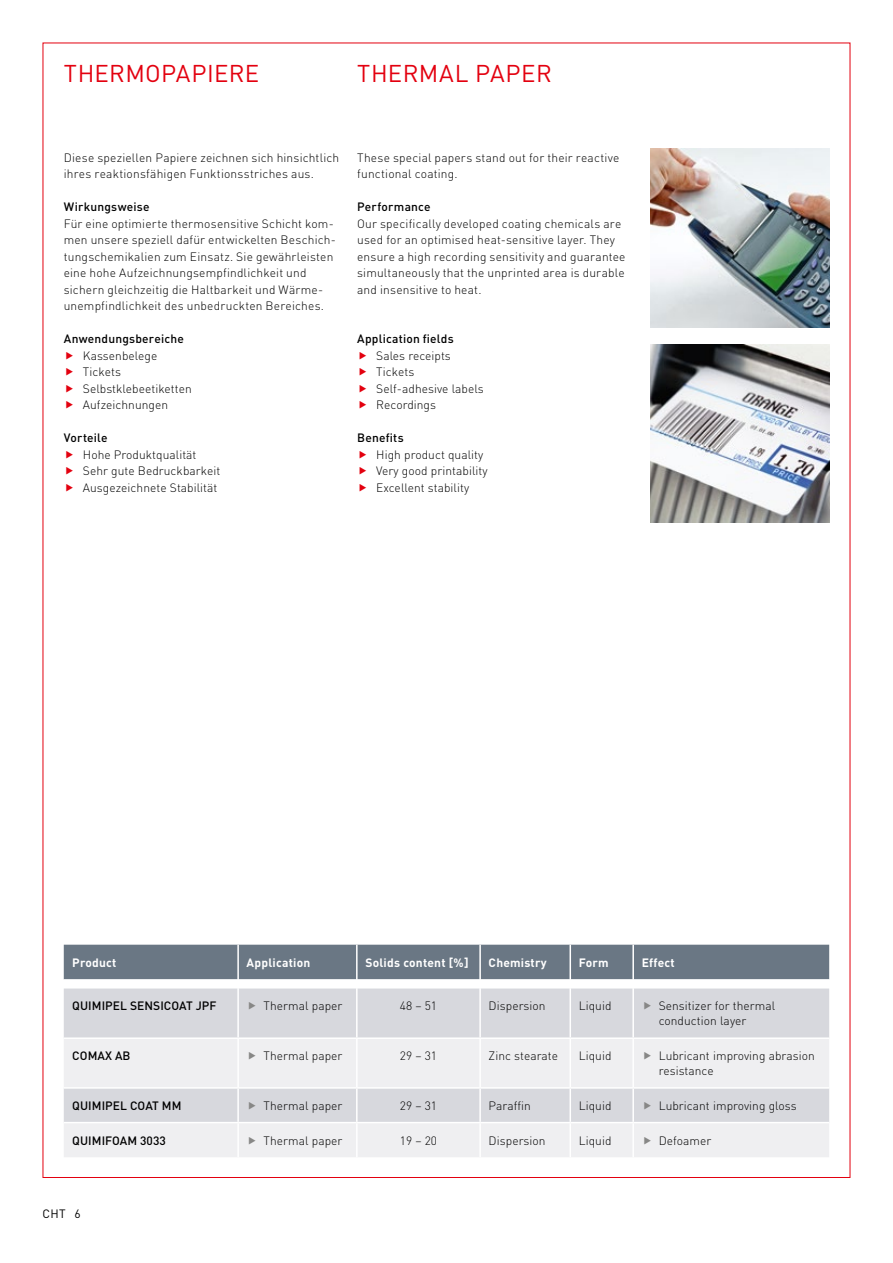
<style>
.page{position:relative;width:893px;height:1263px;background:#fff}
.page>*{position:absolute;margin:0;border:0;box-sizing:border-box;transform-origin:0 0}
.t1{font:24px "DIN Pro";letter-spacing:.015em;color:#e3000f}
.t2{font:300 12px/16.5px "DIN Pro";letter-spacing:.01em;color:#000}
.t3{font:500 12px "DIN Pro";letter-spacing:.015em;color:#000}
.t4{font:700 12px "DIN Pro";letter-spacing:.02em;color:#fff}
.t5{font:12px "DIN Pro";color:#000}
</style>
<div class="page">
<img style="left:651px;top:149px;width:178px;height:178px">
<img style="left:651px;top:344px;width:178px;height:178px">
<div style="left:64px;top:988px;width:765px;height:49px;background:#d7d8dd"></div>
<svg style="left:64px;top:1039px;width:765px;height:118px;fill:#efeff1"></svg>
<div style="left:64px;top:945px;width:765px;height:35px;background:#6a7784"></div>
<hr style="left:237px;top:988px;width:2px;height:49px;background:#fff">
<hr style="left:356px;top:988px;width:2px;height:49px;background:#fff">
<hr style="left:479px;top:988px;width:2px;height:49px;background:#fff">
<hr style="left:569px;top:988px;width:2px;height:49px;background:#fff">
<hr style="left:632px;top:988px;width:2px;height:49px;background:#fff">
<hr style="left:237px;top:1039px;width:2px;height:48px;background:#fff">
<hr style="left:356px;top:1039px;width:2px;height:48px;background:#fff">
<hr style="left:479px;top:1039px;width:2px;height:48px;background:#fff">
<hr style="left:569px;top:1039px;width:2px;height:48px;background:#fff">
<hr style="left:632px;top:1039px;width:2px;height:48px;background:#fff">
<hr style="left:237px;top:1089px;width:2px;height:33px;background:#fff">
<hr style="left:356px;top:1089px;width:2px;height:33px;background:#fff">
<hr style="left:479px;top:1089px;width:2px;height:33px;background:#fff">
<hr style="left:569px;top:1089px;width:2px;height:33px;background:#fff">
<hr style="left:632px;top:1089px;width:2px;height:33px;background:#fff">
<hr style="left:237px;top:1123px;width:2px;height:34px;background:#fff">
<hr style="left:356px;top:1123px;width:2px;height:34px;background:#fff">
<hr style="left:479px;top:1123px;width:2px;height:34px;background:#fff">
<hr style="left:569px;top:1123px;width:2px;height:34px;background:#fff">
<hr style="left:632px;top:1123px;width:2px;height:34px;background:#fff">
<hr style="left:64px;top:1087px;width:174px;height:2px;background:#fff">
<hr style="left:238px;top:1087px;width:119px;height:2px;background:#fff">
<hr style="left:357px;top:1087px;width:123px;height:2px;background:#fff">
<hr style="left:480px;top:1087px;width:90px;height:2px;background:#fff">
<hr style="left:570px;top:1087px;width:63px;height:2px;background:#fff">
<hr style="left:633px;top:1087px;width:196px;height:2px;background:#fff">
<hr style="left:64px;top:1122px;width:174px;height:1px;background:#fff">
<hr style="left:238px;top:1122px;width:119px;height:1px;background:#fff">
<hr style="left:357px;top:1122px;width:123px;height:1px;background:#fff">
<hr style="left:480px;top:1122px;width:90px;height:1px;background:#fff">
<hr style="left:570px;top:1122px;width:63px;height:1px;background:#fff">
<hr style="left:633px;top:1122px;width:196px;height:1px;background:#fff">
<svg style="left:249px;top:1002px;width:7px;height:8px"></svg>
<svg style="left:644px;top:1002px;width:7px;height:8px"></svg>
<svg style="left:249px;top:1052px;width:7px;height:7px"></svg>
<svg style="left:644px;top:1052px;width:7px;height:7px"></svg>
<svg style="left:249px;top:1101px;width:7px;height:8px"></svg>
<svg style="left:644px;top:1101px;width:7px;height:8px"></svg>
<svg style="left:249px;top:1136px;width:7px;height:8px"></svg>
<svg style="left:644px;top:1136px;width:7px;height:8px"></svg>
<h1 class="t1" style="left:64px;top:57px;width:197px">THERMOPAPIERE</h1>
<h1 class="t1" style="left:357px;top:57px;width:196px">THERMAL PAPER</h1>
<p class="t2" style="left:64px;top:149px;width:277px">Diese speziellen Papiere zeichnen sich hinsichtlich ihres reaktionsfähigen Funktionsstriches aus.</p>
<p class="t3" style="left:64px;top:199px;width:87px">Wirkungsweise</p>
<p class="t2" style="left:64px;top:215px;width:272px">Für eine optimierte thermosensitive Schicht kom&shy;men unsere speziell dafür entwickelten Beschich&shy;tungschemikalien zum Einsatz. Sie gewährleisten eine hohe Aufzeichnungsempfindlichkeit und sichern gleichzeitig die Haltbarkeit und Wärme&shy;unempfindlichkeit des unbedruckten Bereiches.</p>
<p class="t3" style="left:64px;top:331px;width:122px">Anwendungsbereiche</p>
<p class="t2" style="left:83px;top:347px;width:110px">Kassenbelege<br>Tickets<br>Selbstklebeetiketten<br>Aufzeichnungen</p>
<p class="t3" style="left:64px;top:430px;width:45px">Vorteile</p>
<p class="t2" style="left:83px;top:446px;width:139px">Hohe Produktqualität<br>Sehr gute Bedruckbarkeit<br>Ausgezeichnete Stabilität</p>
<p class="t2" style="left:357px;top:149px;width:264px">These special papers stand out for their reactive functional coating.</p>
<p class="t3" style="left:357px;top:199px;width:75px">Performance</p>
<p class="t2" style="left:357px;top:215px;width:270px">Our specifically developed coating chemicals are used for an optimised heat-sensitive layer. They ensure a high recording sensitivity and guarantee simultaneously that the unprinted area is durable and insensitive to heat.</p>
<p class="t3" style="left:357px;top:331px;width:98px">Application fields</p>
<p class="t2" style="left:376px;top:347px;width:109px">Sales receipts<br>Tickets<br>Self-adhesive labels<br>Recordings</p>
<p class="t3" style="left:357px;top:430px;width:48px">Benefits</p>
<p class="t2" style="left:376px;top:446px;width:113px">High product quality<br>Very good printability<br>Excellent stability</p>
<p class="t4" style="left:72px;top:954px;width:46px">Product</p>
<p class="t4" style="left:247px;top:954px;width:65px">Application</p>
<p class="t4" style="left:365px;top:954px;width:105px">Solids content [%]</p>
<p class="t4" style="left:489px;top:954px;width:60px">Chemistry</p>
<p class="t4" style="left:579px;top:954px;width:31px">Form</p>
<p class="t4" style="left:642px;top:954px;width:35px">Effect</p>
<p class="t3" style="left:72px;top:998px;width:146px">QUIMIPEL SENSICOAT JPF</p>
<p class="t2" style="left:264px;top:997px;width:80px">Thermal paper</p>
<p class="t2" style="left:400px;top:997px;width:39px">48 – 51</p>
<p class="t2" style="left:489px;top:997px;width:58px">Dispersion</p>
<p class="t2" style="left:579px;top:997px;width:34px">Liquid</p>
<p class="t2" style="left:659px;top:998px;width:118px;line-height:15px">Sensitizer for thermal conduction layer</p>
<p class="t3" style="left:72px;top:1048px;width:60px">COMAX AB</p>
<p class="t2" style="left:264px;top:1047px;width:80px">Thermal paper</p>
<p class="t2" style="left:400px;top:1047px;width:39px">29 – 31</p>
<p class="t2" style="left:489px;top:1047px;width:71px">Zinc stearate</p>
<p class="t2" style="left:579px;top:1047px;width:34px">Liquid</p>
<p class="t2" style="left:659px;top:1048px;width:158px;line-height:15px">Lubricant improving abrasion resistance</p>
<p class="t3" style="left:72px;top:1097px;width:111px">QUIMIPEL COAT MM</p>
<p class="t2" style="left:264px;top:1097px;width:80px">Thermal paper</p>
<p class="t2" style="left:400px;top:1097px;width:39px">29 – 31</p>
<p class="t2" style="left:489px;top:1097px;width:44px">Paraffin</p>
<p class="t2" style="left:579px;top:1097px;width:34px">Liquid</p>
<p class="t2" style="left:659px;top:1097px;width:139px">Lubricant improving gloss</p>
<p class="t3" style="left:72px;top:1132px;width:95px">QUIMIFOAM 3033</p>
<p class="t2" style="left:264px;top:1131px;width:80px">Thermal paper</p>
<p class="t2" style="left:400px;top:1131px;width:39px">19 – 20</p>
<p class="t2" style="left:489px;top:1131px;width:58px">Dispersion</p>
<p class="t2" style="left:579px;top:1131px;width:34px">Liquid</p>
<p class="t2" style="left:659px;top:1131px;width:54px">Defoamer</p>
<p class="t5" style="left:43px;top:1205px;width:40px">CHT 6</p>
</div>
